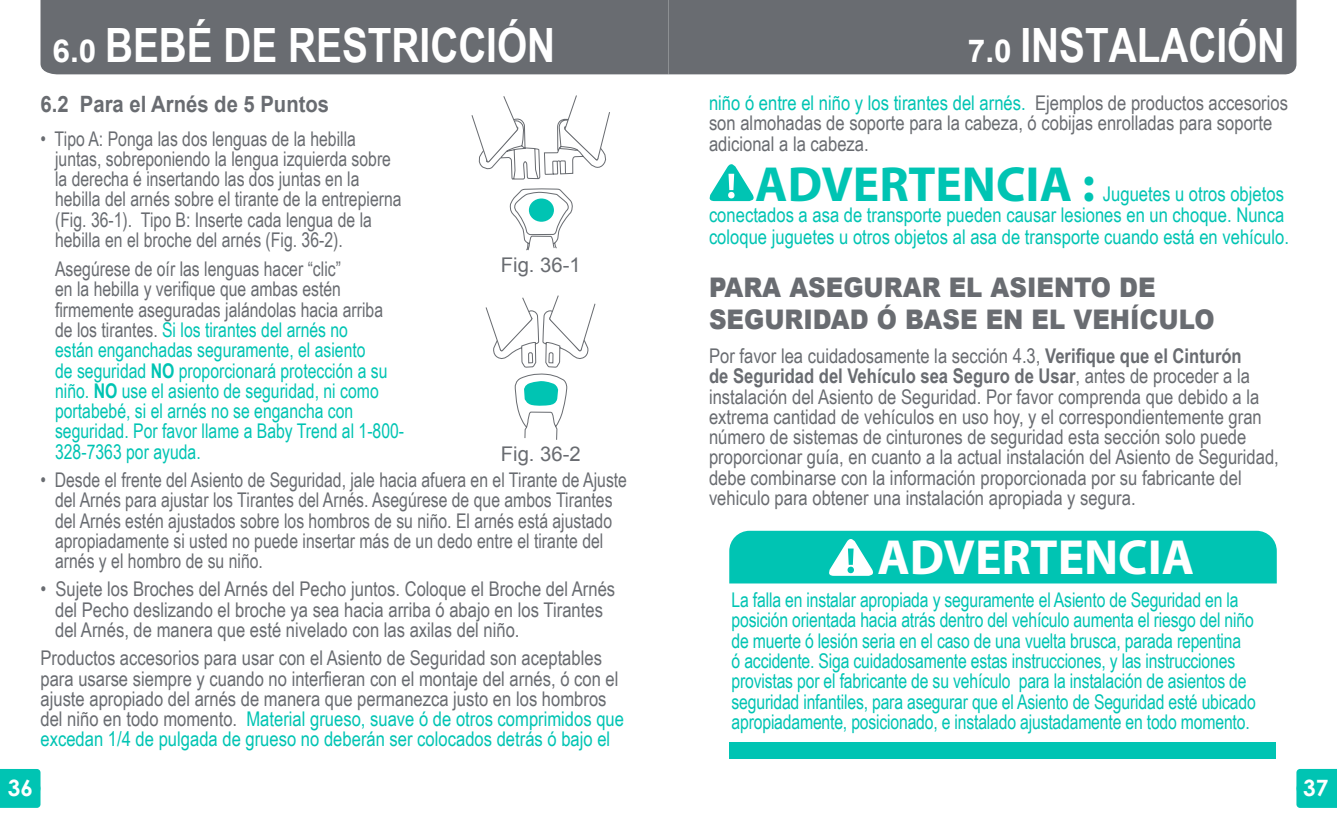
<style>
.page{position:relative;width:1337px;height:821px;background:#fff}
.page>*{position:absolute;margin:0;border:0;box-sizing:border-box;transform-origin:0 0}
.t1{font:700 49.5px "Myriad";color:#00c4b3}
.t2{font:700 49.5px "Myriad";color:#fff}
.t3{font:700 47.25px "Arial Narrow";color:#fff}
.t4{font:900 27px/32.4px "Arial";color:#696c71;scale:.9 1}
.t5{font:700 22.5px "Arial";color:#696c71;scale:.9 1}
.t6{font:700 22.5px "Century Gothic";color:#fff}
.t7{font:20.25px/20.2px "Arial Narrow";color:#696c71}
.t8{font:20.25px/20.2px "Arial Narrow";color:#00c4b3;scale:.95 1}
.t9{font:20.25px/20.2px "Arial Narrow";color:#696c71;scale:.95 1}
.t10{font:20.25px/20.2px "Arial Narrow";color:#00c4b3;text-align:right}
.t11{font:20.25px "Arial";color:#696c71}
.s1{font-family:"Arial";font-size:31.5px}
.s2{color:#696c71}
.s3{font-weight:700}
.s4{color:#00c4b3}
</style>
<div class="page">
<div style="left:668px;top:0;width:628px;height:74px;background:#696c71"></div>
<div style="left:1296px;top:768px;width:40px;height:39px;background:#00c4b3"></div>
<div style="left:40px;top:0;width:628px;height:74px;background:#696c71"></div>
<div style="left:0;top:769px;width:40px;height:38px;background:#00c4b3"></div>
<svg style="left:471px;top:41px;width:140px;height:210px"></svg>
<div style="left:529px;top:198px;width:25px;height:24px;background:#00c4b3;border-radius:50%"></div>
<svg style="left:485px;top:295px;width:111px;height:145px"></svg>
<div style="left:729px;top:741px;width:547px;height:17px;background:#00c4b3"></div>
<div style="left:729px;top:530px;width:547px;height:53px;background:#00c4b3"></div>
<svg style="left:709px;top:164px;width:45px;height:37px"></svg>
<h2 class="t3" style="left:53px;top:9px;width:504px"><span class="s1">6.0</span> BEBÉ DE RESTRICCIÓN</h2>
<p class="t5" style="left:40px;top:91px;width:322px">6.2 Para el Arnés de 5 Puntos</p>
<p class="t9" style="left:55px;top:127px;width:366px;text-indent:-15px">• Tipo A: Ponga las dos lenguas de la hebilla juntas, sobreponiendo la lengua izquierda sobre la derecha é insertando las dos juntas en la hebilla del arnés sobre el tirante de la entrepierna (Fig. 36-1). Tipo B: Inserte cada lengua de la hebilla en el broche del arnés (Fig. 36-2).</p>
<p class="t8" style="left:55px;top:258px;width:369px"><span class="s2">Asegúrese de oír las lenguas hacer “clic”<br>en la hebilla y verifique que ambas estén firmemente aseguradas jalándolas hacia arriba de los tirantes.</span> Si los tirantes del arnés no<br>están enganchadas seguramente, el asiento<br>de seguridad <span class="s3">NO</span> proporcionará protección a su niño. <span class="s3">NO</span> use el asiento de seguridad, ni como portabebé, si el arnés no se engancha con seguridad. Por favor llame a Baby Trend al 1-800- 328-7363 por ayuda.</p>
<p class="t9" style="left:55px;top:468px;width:603px;text-indent:-15px">• Desde el frente del Asiento de Seguridad, jale hacia afuera en el Tirante de Ajuste del Arnés para ajustar los Tirantes del Arnés. Asegúrese de que ambos Tirantes del Arnés estén ajustados sobre los hombros de su niño. El arnés está ajustado apropiadamente si usted no puede insertar más de un dedo entre el tirante del arnés y el hombro de su niño.</p>
<p class="t7" style="left:55px;top:578px;width:561px;text-indent:-15px">• Sujete los Broches del Arnés del Pecho juntos. Coloque el Broche del Arnés del Pecho deslizando el broche ya sea hacia arriba ó abajo en los Tirantes del Arnés, de manera que esté nivelado con las axilas del niño.</p>
<p class="t7" style="left:40px;top:647px;width:585px">Productos accesorios para usar con el Asiento de Seguridad son aceptables para usarse siempre y cuando no interfieran con el montaje del arnés, ó con el ajuste apropiado del arnés de manera que permanezca justo en los hombros del niño en todo momento. <span class="s4">Material grueso, suave ó de otros comprimidos que excedan 1/4 de pulgada de grueso no deberán ser colocados detrás ó bajo el</span></p>
<p class="t11" style="left:501px;top:251px;width:81px">Fig. 36-1</p>
<p class="t11" style="left:501px;top:440px;width:81px">Fig. 36-2</p>
<p class="t6" style="left:8px;top:773px;width:27px">36</p>
<h2 class="t3" style="left:968px;top:9px;width:319px"><span class="s1">7.0</span> INSTALACIÓN</h2>
<p class="t7" style="left:709px;top:92px;width:580px"><span class="s4">niño ó entre el niño y los tirantes del arnés.</span> Ejemplos de productos accesorios son almohadas de soporte para la cabeza, ó cobijas enrolladas para soporte adicional a la cabeza.</p>
<h1 class="t1" style="left:755px;top:159px;width:341px">ADVERTENCIA :</h1>
<p class="t10" style="left:709px;top:183px;width:577px">Juguetes u otros objetos<br>conectados a asa de transporte pueden causar lesiones en un choque. Nunca</p>
<p class="t10" style="left:709px;top:226px;width:581px">coloque juguetes u otros objetos al asa de transporte cuando está en vehículo.</p>
<h3 class="t4" style="left:709px;top:271px;width:563px">PARA ASEGURAR EL ASIENTO DE<br>SEGURIDAD Ó BASE EN EL VEHÍCULO</h3>
<p class="t7" style="left:709px;top:345px;width:571px">Por favor lea cuidadosamente la sección 4.3, <span class="s3">Verifique que el Cinturón<br>de Seguridad del Vehículo sea Seguro de Usar</span>, antes de proceder a la instalación del Asiento de Seguridad. Por favor comprenda que debido a la extrema cantidad de vehículos en uso hoy, y el correspondientemente gran número de sistemas de cinturones de seguridad esta sección solo puede proporcionar guía, en cuanto a la actual instalación del Asiento de Seguridad, debe combinarse con la información proporcionada por su fabricante del vehiculo para obtener una instalación apropiada y segura.</p>
<h1 class="t2" style="left:877px;top:532px;width:318px">ADVERTENCIA</h1>
<p class="t8" style="left:731px;top:588px;width:553px">La falla en instalar apropiada y seguramente el Asiento de Seguridad en la posición orientada hacia atrás dentro del vehículo aumenta el riesgo del niño de muerte ó lesión seria en el caso de una vuelta brusca, parada repentina<br>ó accidente. Siga cuidadosamente estas instrucciones, y las instrucciones provistas por el fabricante de su vehículo para la instalación de asientos de seguridad infantiles, para asegurar que el Asiento de Seguridad esté ubicado apropiadamente, posicionado, e instalado ajustadamente en todo momento.</p>
<p class="t6" style="left:1303px;top:773px;width:27px">37</p>
</div>
